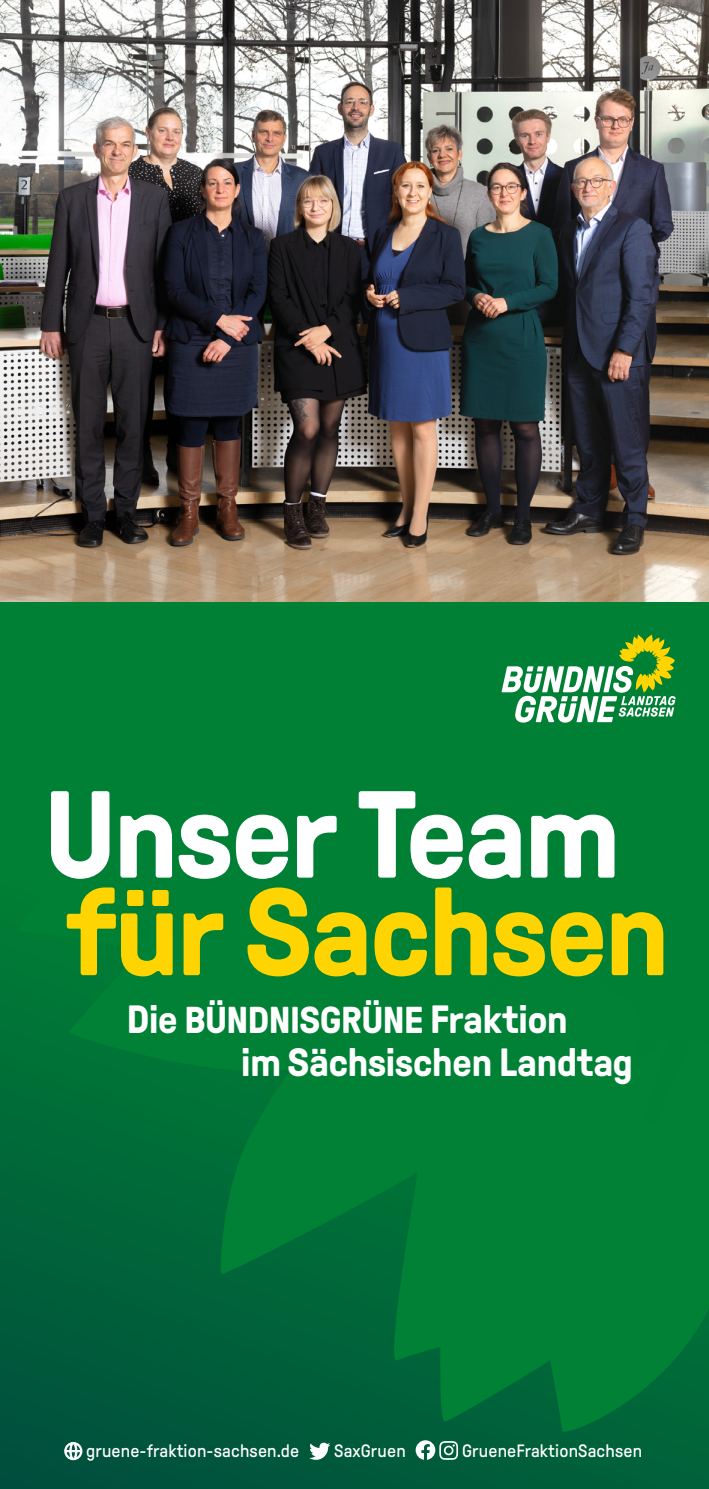
<style>
.page{position:relative;width:709px;height:1489px;background:#fff}
.page>*{position:absolute;margin:0;border:0;box-sizing:border-box;transform-origin:0 0}
.t1{font:700 123.5px "GT Pressura";letter-spacing:-.03em;color:#ffd400}
.t2{font:700 123.5px "GT Pressura";letter-spacing:-.03em;color:#fff}
.t3{font:700 39.5px "GT Pressura";letter-spacing:-.02em;color:#fff}
.t4{font:700 37.5px "GT Pressura";letter-spacing:-.03em;color:#fff}
.t5{font:18px "GT Pressura";letter-spacing:.01em;color:#fff}
.s1{font-size:39.5px}
</style>
<div class="page">
<img style="left:0;top:0;width:17px;height:602px">
<div style="left:0;top:602px;width:709px;height:886px;background:linear-gradient(to bottom,#008a33,#00543c)"></div>
<img style="left:17px;top:0;width:692px;height:1438px">
<svg style="left:501px;top:634px;width:175px;height:88px"></svg>
<svg style="left:64px;top:1441px;width:18px;height:18px"></svg>
<svg style="left:309px;top:1441px;width:21px;height:18px"></svg>
<svg style="left:415px;top:1440px;width:43px;height:19px"></svg>
<h1 class="t2" style="left:43px;top:768px;width:580px">Unser Team</h1>
<h1 class="t1" style="left:65px;top:866px;width:606px">für Sachsen</h1>
<h3 class="t4" style="left:126px;top:1000px;width:443px"><span class="s1">Die</span> BÜNDNISGRÜNE <span class="s1">Fraktion</span></h3>
<h2 class="t3" style="left:241px;top:1041px;width:394px">im Sächsischen Landtag</h2>
<p class="t5" style="left:86px;top:1440px;width:215px">gruene-fraktion-sachsen.de</p>
<p class="t5" style="left:334px;top:1440px;width:73px">SaxGruen</p>
<p class="t5" style="left:462px;top:1440px;width:181px">GrueneFraktionSachsen</p>
</div>
